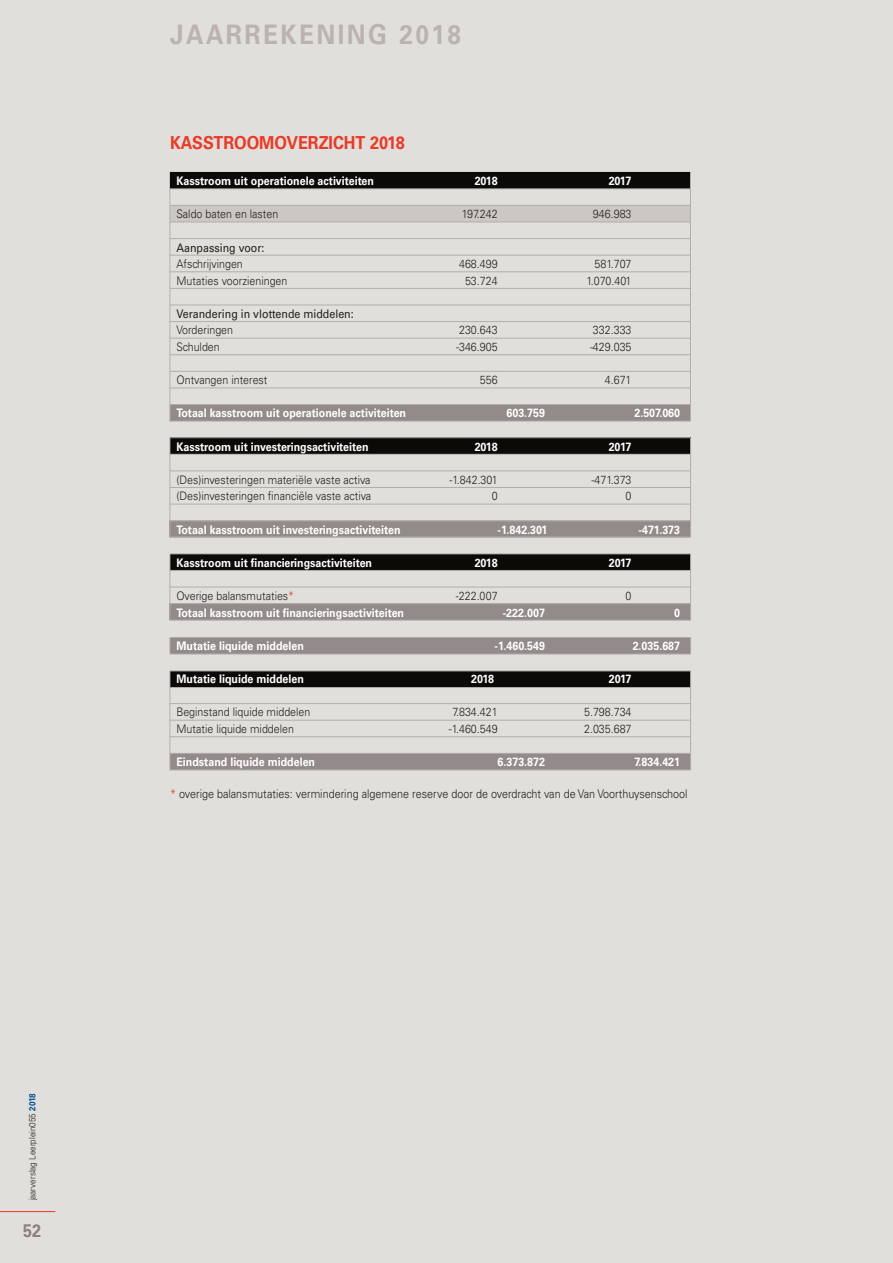
<style>
.page{position:relative;width:893px;height:1263px;background:#e1dfdb}
.page>*{position:absolute;margin:0;border:0;box-sizing:border-box;transform-origin:0 0}
.t1{font:700 27px "Univers LT";letter-spacing:.1em;color:#bbb3b0;scale:.9 1}
.t2{font:700 18px "Univers CE";color:#ea3a27;scale:.9 1}
.t3{font:700 18px "Univers CE";color:#8c807c;scale:.9 1}
.t4{font:300 12px "Univers";color:#231f20;scale:.9 1}
.t5{font:700 11.85px "Univers CE";color:#fff;scale:.9 1}
.t6{font:300 11.85px "Univers";color:#231f20;scale:.9 1}
.t7{font:700 11.85px "Univers";color:#fff;scale:.9 1}
.t8{font:500 11.85px "Univers CE";color:#231f20;scale:.9 1}
.t9{font:300 11.85px "Univers CE";color:#231f20;scale:.9 1}
.t10{font:300 9px "Univers";color:#231f20;scale:.9 1}
.s1{font-family:"Univers CE";font-weight:700;color:#04539b}
.s2{color:#ea3a27}
</style>
<div class="page">
<div style="left:170px;top:753px;width:521px;height:17px;background:#938b8b"></div>
<div style="left:170px;top:671px;width:520px;height:16px;background:#0c0909"></div>
<div style="left:170px;top:638px;width:520px;height:16px;background:#938b8b"></div>
<div style="left:170px;top:205px;width:520px;height:17px;background:#cbc7c2"></div>
<div style="left:170px;top:521px;width:521px;height:16px;background:#938b8b"></div>
<div style="left:170px;top:604px;width:521px;height:16px;background:#938b8b"></div>
<div style="left:170px;top:554px;width:521px;height:16px;background:#0c0909"></div>
<div style="left:170px;top:404px;width:520px;height:17px;background:#938b8b"></div>
<div style="left:170px;top:438px;width:521px;height:16px;background:#0c0909"></div>
<hr style="left:170px;top:172px;width:1px;height:249px;background:#b4aea7">
<hr style="left:170px;top:438px;width:1px;height:99px;background:#b4aea7">
<hr style="left:170px;top:554px;width:1px;height:66px;background:#b4aea7">
<hr style="left:170px;top:671px;width:1px;height:99px;background:#b4aea7">
<svg style="left:170px;top:638px;width:1px;height:16px"></svg>
<div style="left:170px;top:172px;width:520px;height:17px;background:#0c0909"></div>
<hr style="left:170px;top:189px;width:520px;height:1px;background:#b4aea7">
<hr style="left:170px;top:205px;width:520px;height:1px;background:#b4aea7">
<hr style="left:170px;top:222px;width:520px;height:1px;background:#b4aea7">
<hr style="left:170px;top:238px;width:520px;height:1px;background:#b4aea7">
<hr style="left:170px;top:255px;width:520px;height:1px;background:#b4aea7">
<hr style="left:170px;top:272px;width:520px;height:1px;background:#b4aea7">
<hr style="left:170px;top:288px;width:520px;height:1px;background:#b4aea7">
<hr style="left:170px;top:305px;width:520px;height:1px;background:#b4aea7">
<hr style="left:170px;top:321px;width:520px;height:1px;background:#b4aea7">
<hr style="left:170px;top:338px;width:520px;height:1px;background:#b4aea7">
<hr style="left:170px;top:354px;width:520px;height:1px;background:#b4aea7">
<hr style="left:170px;top:371px;width:520px;height:1px;background:#b4aea7">
<hr style="left:170px;top:388px;width:520px;height:1px;background:#b4aea7">
<hr style="left:170px;top:404px;width:520px;height:1px;background:#b4aea7">
<hr style="left:170px;top:421px;width:520px;height:1px;background:#b4aea7">
<hr style="left:170px;top:437px;width:520px;height:1px;background:#b4aea7">
<hr style="left:170px;top:454px;width:520px;height:1px;background:#b4aea7">
<hr style="left:170px;top:471px;width:520px;height:1px;background:#b4aea7">
<hr style="left:170px;top:487px;width:520px;height:1px;background:#b4aea7">
<hr style="left:170px;top:504px;width:520px;height:1px;background:#b4aea7">
<hr style="left:170px;top:554px;width:520px;height:1px;background:#b4aea7">
<hr style="left:170px;top:570px;width:520px;height:1px;background:#b4aea7">
<hr style="left:170px;top:587px;width:520px;height:1px;background:#b4aea7">
<hr style="left:170px;top:603px;width:520px;height:1px;background:#b4aea7">
<hr style="left:170px;top:620px;width:520px;height:1px;background:#b4aea7">
<hr style="left:170px;top:687px;width:521px;height:1px;background:#b4aea7">
<hr style="left:170px;top:671px;width:521px;height:1px;background:#b4aea7">
<hr style="left:170px;top:654px;width:520px;height:1px;background:#b4aea7">
<hr style="left:170px;top:637px;width:520px;height:1px;background:#b4aea7">
<hr style="left:170px;top:703px;width:520px;height:1px;background:#b4aea7">
<hr style="left:170px;top:720px;width:520px;height:1px;background:#b4aea7">
<hr style="left:170px;top:736px;width:520px;height:1px;background:#b4aea7">
<hr style="left:170px;top:753px;width:520px;height:1px;background:#b4aea7">
<hr style="left:170px;top:770px;width:520px;height:1px;background:#b4aea7">
<hr style="left:170px;top:520px;width:520px;height:1px;background:#b4aea7">
<hr style="left:170px;top:537px;width:520px;height:1px;background:#b4aea7">
<hr style="left:690px;top:172px;width:1px;height:249px;background:#b4aea7">
<hr style="left:690px;top:438px;width:1px;height:99px;background:#b4aea7">
<hr style="left:690px;top:554px;width:1px;height:66px;background:#b4aea7">
<hr style="left:690px;top:671px;width:1px;height:99px;background:#b4aea7">
<svg style="left:690px;top:637px;width:1px;height:17px"></svg>
<hr style="left:0;top:1211px;width:55px;height:1px;background:#ea3a27">
<p class="t10" style="left:27px;top:1200px;width:120px;rotate:-90deg">jaarverslag Leerplein055 <span class="s1">2018</span></p>
<h2 class="t3" style="left:23px;top:1220px;width:22px">52</h2>
<h1 class="t1" style="left:170px;top:18px;width:325px">JAARREKENING 2018</h1>
<h2 class="t2" style="left:170px;top:132px;width:262px">KASSTROOMOVERZICHT 2018</h2>
<p class="t5" style="left:176px;top:174px;width:221px">Kasstroom uit operationele activiteiten</p>
<p class="t5" style="left:475px;top:174px;width:27px">2018</p>
<p class="t5" style="left:609px;top:174px;width:27px">2017</p>
<p class="t6" style="left:176px;top:207px;width:115px">Saldo baten en lasten</p>
<p class="t6" style="left:462px;top:207px;width:41px">197.242</p>
<p class="t6" style="left:593px;top:207px;width:44px">946.983</p>
<p class="t8" style="left:176px;top:240px;width:99px">Aanpassing voor:</p>
<p class="t6" style="left:176px;top:257px;width:75px">Afschrijvingen</p>
<p class="t6" style="left:459px;top:257px;width:44px">468.499</p>
<p class="t6" style="left:594px;top:257px;width:43px">581.707</p>
<p class="t6" style="left:176px;top:273px;width:125px">Mutaties voorzieningen</p>
<p class="t6" style="left:465px;top:273px;width:38px">53.724</p>
<p class="t6" style="left:586px;top:273px;width:52px">1.070.401</p>
<p class="t8" style="left:176px;top:307px;width:199px">Verandering in vlottende middelen:</p>
<p class="t6" style="left:176px;top:323px;width:64px">Vorderingen</p>
<p class="t6" style="left:459px;top:323px;width:44px">230.643</p>
<p class="t6" style="left:593px;top:323px;width:44px">332.333</p>
<p class="t6" style="left:176px;top:340px;width:50px">Schulden</p>
<p class="t6" style="left:456px;top:340px;width:48px">-346.905</p>
<p class="t6" style="left:590px;top:340px;width:48px">-429.035</p>
<p class="t6" style="left:176px;top:373px;width:103px">Ontvangen interest</p>
<p class="t6" style="left:480px;top:373px;width:21px">556</p>
<p class="t6" style="left:605px;top:373px;width:31px">4.671</p>
<p class="t5" style="left:176px;top:406px;width:257px">Totaal kasstroom uit operationele activiteiten</p>
<p class="t5" style="left:506px;top:406px;width:44px">603.759</p>
<p class="t5" style="left:634px;top:406px;width:52px">2.507.060</p>
<p class="t7" style="left:176px;top:439px;width:215px">Kasstroom uit investeringsactiviteiten</p>
<p class="t7" style="left:475px;top:439px;width:27px">2018</p>
<p class="t7" style="left:609px;top:439px;width:27px">2017</p>
<p class="t6" style="left:176px;top:472px;width:217px">(Des)investeringen materiële vaste activa</p>
<p class="t6" style="left:449px;top:472px;width:55px">-1.842.301</p>
<p class="t6" style="left:591px;top:472px;width:46px">-471.373</p>
<p class="t6" style="left:176px;top:489px;width:218px">(Des)investeringen financiële vaste activa</p>
<p class="t6" style="left:492px;top:489px;width:8px">0</p>
<p class="t6" style="left:626px;top:489px;width:8px">0</p>
<p class="t5" style="left:176px;top:522px;width:250px">Totaal kasstroom uit investeringsactiviteiten</p>
<p class="t5" style="left:498px;top:522px;width:57px">-1.842.301</p>
<p class="t5" style="left:639px;top:522px;width:48px">-471.373</p>
<p class="t5" style="left:176px;top:556px;width:219px">Kasstroom uit financieringsactiviteiten</p>
<p class="t5" style="left:475px;top:556px;width:27px">2018</p>
<p class="t5" style="left:609px;top:556px;width:27px">2017</p>
<p class="t9" style="left:176px;top:589px;width:132px">Overige balansmutaties<span class="s2">*</span></p>
<p class="t6" style="left:456px;top:589px;width:48px">-222.007</p>
<p class="t6" style="left:626px;top:589px;width:8px">0</p>
<p class="t5" style="left:176px;top:605px;width:254px">Totaal kasstroom uit financieringsactiviteiten</p>
<p class="t5" style="left:503px;top:605px;width:49px">-222.007</p>
<p class="t5" style="left:674px;top:605px;width:8px">0</p>
<p class="t5" style="left:176px;top:638px;width:143px">Mutatie liquide middelen</p>
<p class="t5" style="left:495px;top:638px;width:58px">-1.460.549</p>
<p class="t5" style="left:633px;top:638px;width:54px">2.035.687</p>
<p class="t5" style="left:176px;top:672px;width:143px">Mutatie liquide middelen</p>
<p class="t5" style="left:471px;top:672px;width:27px">2018</p>
<p class="t7" style="left:609px;top:672px;width:27px">2017</p>
<p class="t6" style="left:176px;top:705px;width:150px">Beginstand liquide middelen</p>
<p class="t6" style="left:452px;top:705px;width:52px">7.834.421</p>
<p class="t6" style="left:584px;top:705px;width:54px">5.798.734</p>
<p class="t6" style="left:176px;top:721px;width:132px">Mutatie liquide middelen</p>
<p class="t6" style="left:449px;top:721px;width:56px">-1.460.549</p>
<p class="t6" style="left:584px;top:721px;width:54px">2.035.687</p>
<p class="t5" style="left:176px;top:755px;width:156px">Eindstand liquide middelen</p>
<p class="t5" style="left:498px;top:755px;width:54px">6.373.872</p>
<p class="t5" style="left:634px;top:755px;width:52px">7.834.421</p>
<p class="t4" style="left:170px;top:786px;width:576px"><span class="s2">*</span> overige balansmutaties: vermindering algemene reserve door de overdracht van de Van Voorthuysenschool</p>
</div>
